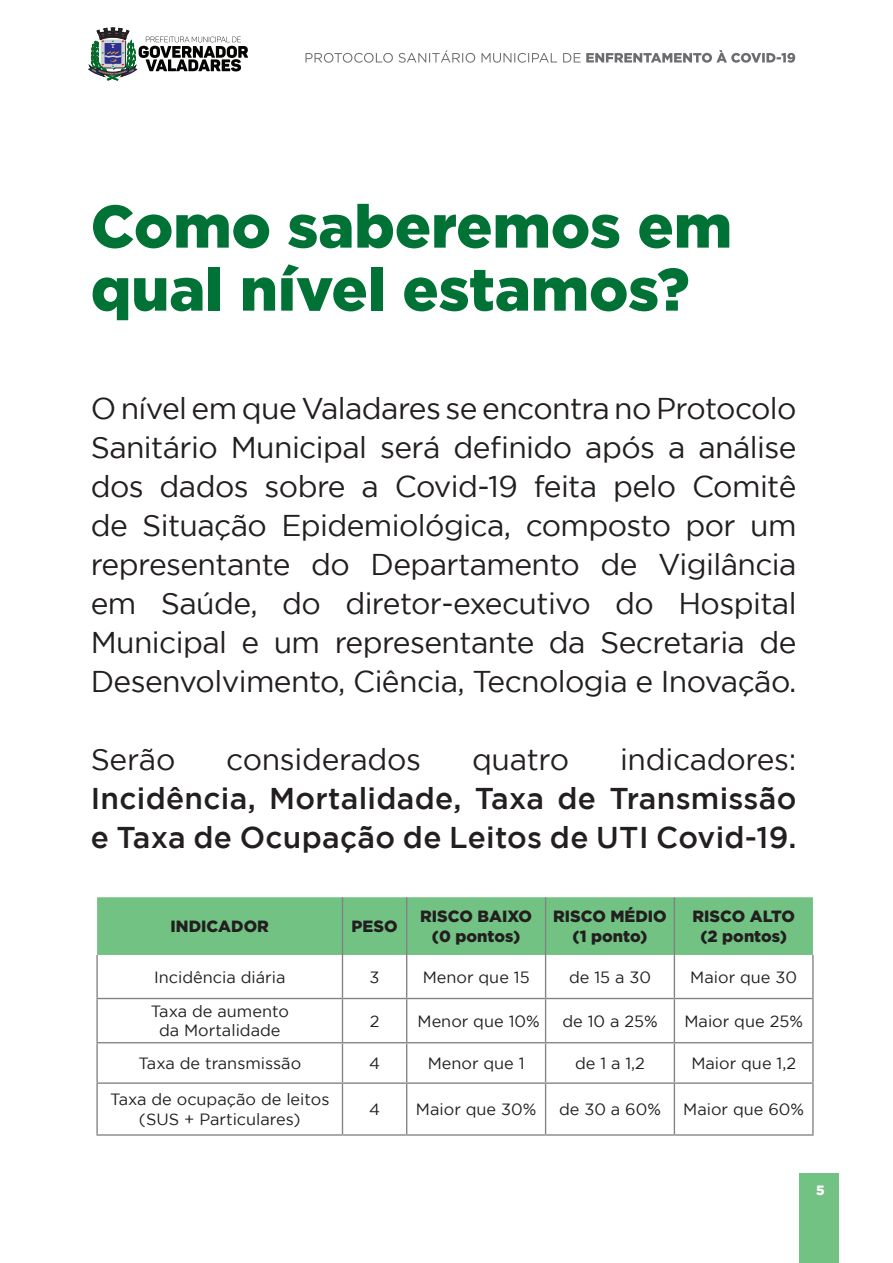
<style>
.page{position:relative;width:893px;height:1263px;background:#fff}
.page>*{position:absolute;margin:0;border:0;box-sizing:border-box;transform-origin:0 0}
.t1{font:900 60px/63px "Gotham";color:#007236}
.t2{font:30px/39px "Gotham";letter-spacing:-.02em;color:#231f20;text-align:justify}
.t3{font:500 30px/39px "Gotham";letter-spacing:.01em;color:#231f20}
.t4{font:16.35px/19.5px "Gotham";color:#231f20;text-align:center}
.t5{font:900 16.35px/19.5px "Gotham";color:#231f20;text-align:center}
.t6{font:900 13.5px "Gotham";color:#fff}
</style>
<div class="page">
<div style="left:799px;top:1174px;width:40px;height:89px;background:#72c383"></div>
<svg style="left:305px;top:50px;width:490px;height:13px"></svg>
<svg style="left:88px;top:28px;width:160px;height:53px"></svg>
<div style="left:97px;top:897px;width:716px;height:58px;background:#72c383"></div>
<hr style="left:342px;top:897px;width:1px;height:58px;background:#808285">
<hr style="left:406px;top:897px;width:1px;height:58px;background:#808285">
<hr style="left:545px;top:897px;width:1px;height:58px;background:#808285">
<hr style="left:674px;top:897px;width:1px;height:58px;background:#808285">
<hr style="left:96px;top:955px;width:2px;height:43px;background:#808285">
<hr style="left:342px;top:955px;width:1px;height:43px;background:#808285">
<hr style="left:406px;top:955px;width:1px;height:43px;background:#808285">
<hr style="left:545px;top:955px;width:1px;height:43px;background:#808285">
<hr style="left:674px;top:955px;width:1px;height:43px;background:#808285">
<hr style="left:812px;top:955px;width:2px;height:43px;background:#808285">
<hr style="left:96px;top:998px;width:246px;height:1px;background:#808285">
<hr style="left:96px;top:999px;width:2px;height:43px;background:#808285">
<hr style="left:342px;top:998px;width:65px;height:1px;background:#808285">
<hr style="left:342px;top:999px;width:1px;height:43px;background:#808285">
<hr style="left:407px;top:998px;width:139px;height:1px;background:#808285">
<hr style="left:406px;top:999px;width:1px;height:43px;background:#808285">
<hr style="left:546px;top:998px;width:128px;height:1px;background:#808285">
<hr style="left:545px;top:999px;width:1px;height:43px;background:#808285">
<hr style="left:674px;top:998px;width:140px;height:1px;background:#808285">
<hr style="left:674px;top:999px;width:1px;height:43px;background:#808285">
<hr style="left:812px;top:999px;width:2px;height:43px;background:#808285">
<hr style="left:96px;top:1042px;width:246px;height:1px;background:#808285">
<hr style="left:96px;top:1043px;width:2px;height:39px;background:#808285">
<hr style="left:342px;top:1042px;width:65px;height:1px;background:#808285">
<hr style="left:342px;top:1043px;width:1px;height:39px;background:#808285">
<hr style="left:407px;top:1042px;width:139px;height:1px;background:#808285">
<hr style="left:406px;top:1043px;width:1px;height:39px;background:#808285">
<hr style="left:546px;top:1042px;width:128px;height:1px;background:#808285">
<hr style="left:545px;top:1043px;width:1px;height:39px;background:#808285">
<hr style="left:674px;top:1042px;width:140px;height:1px;background:#808285">
<hr style="left:674px;top:1043px;width:1px;height:39px;background:#808285">
<hr style="left:812px;top:1043px;width:2px;height:39px;background:#808285">
<hr style="left:96px;top:1082px;width:246px;height:2px;background:#808285">
<hr style="left:96px;top:1084px;width:2px;height:50px;background:#808285">
<hr style="left:342px;top:1082px;width:65px;height:2px;background:#808285">
<hr style="left:342px;top:1084px;width:1px;height:50px;background:#808285">
<hr style="left:407px;top:1082px;width:139px;height:2px;background:#808285">
<hr style="left:406px;top:1084px;width:1px;height:50px;background:#808285">
<hr style="left:546px;top:1082px;width:128px;height:2px;background:#808285">
<hr style="left:545px;top:1084px;width:1px;height:50px;background:#808285">
<hr style="left:674px;top:1082px;width:140px;height:2px;background:#808285">
<hr style="left:674px;top:1084px;width:1px;height:50px;background:#808285">
<hr style="left:812px;top:1084px;width:2px;height:50px;background:#808285">
<hr style="left:96px;top:1134px;width:246px;height:2px;background:#808285">
<hr style="left:342px;top:1134px;width:65px;height:2px;background:#808285">
<hr style="left:407px;top:1134px;width:139px;height:2px;background:#808285">
<hr style="left:546px;top:1134px;width:128px;height:2px;background:#808285">
<hr style="left:674px;top:1134px;width:140px;height:2px;background:#808285">
<h1 class="t1" style="left:91px;top:193px;width:643px">Como saberemos em qual nível estamos?</h1>
<p class="t2" style="left:91px;top:388px;width:707px">O nível em que Valadares se encontra no Protocolo Sanitário Municipal será definido após a análise dos dados sobre a Covid-19 feita pelo Comitê de Situação Epidemiológica, composto por um representante do Departamento de Vigilância em Saúde, do diretor-executivo do Hospital Municipal e um representante da Secretaria de Desenvolvimento, Ciência, Tecnologia e Inovação.</p>
<p class="t2" style="left:91px;top:739px;width:86px">Serão</p>
<p class="t2" style="left:226px;top:739px;width:196px">considerados</p>
<p class="t2" style="left:472px;top:739px;width:99px">quatro</p>
<p class="t2" style="left:620px;top:739px;width:178px">indicadores:</p>
<p class="t3" style="left:91px;top:778px;width:707px">Incidência, Mortalidade, Taxa de Transmissão e Taxa de Ocupação de Leitos de UTI Covid-19.</p>
<p class="t5" style="left:171px;top:916px;width:100px">INDICADOR</p>
<p class="t5" style="left:352px;top:916px;width:47px">PESO</p>
<p class="t5" style="left:420px;top:906px;width:113px">RISCO BAIXO (0 pontos)</p>
<p class="t5" style="left:553px;top:906px;width:115px">RISCO MÉDIO (1 ponto)</p>
<p class="t5" style="left:692px;top:906px;width:104px">RISCO ALTO (2 pontos)</p>
<p class="t4" style="left:154px;top:967px;width:133px">Incidência diária</p>
<p class="t4" style="left:370px;top:967px;width:11px">3</p>
<p class="t4" style="left:423px;top:967px;width:108px">Menor que 15</p>
<p class="t4" style="left:569px;top:967px;width:83px">de 15 a 30</p>
<p class="t4" style="left:690px;top:967px;width:108px">Maior que 30</p>
<p class="t4" style="left:151px;top:1001px;width:140px">Taxa de aumento da Mortalidade</p>
<p class="t4" style="left:370px;top:1011px;width:11px">2</p>
<p class="t4" style="left:418px;top:1011px;width:124px">Menor que 10%</p>
<p class="t4" style="left:562px;top:1011px;width:97px">de 10 a 25%</p>
<p class="t4" style="left:684px;top:1011px;width:120px">Maior que 25%</p>
<p class="t4" style="left:138px;top:1053px;width:164px">Taxa de transmissão</p>
<p class="t4" style="left:369px;top:1053px;width:12px">4</p>
<p class="t4" style="left:428px;top:1053px;width:98px">Menor que 1</p>
<p class="t4" style="left:575px;top:1053px;width:71px">de 1 a 1,2</p>
<p class="t4" style="left:691px;top:1053px;width:106px">Maior que 1,2</p>
<p class="t4" style="left:110px;top:1089px;width:221px">Taxa de ocupação de leitos (SUS + Particulares)</p>
<p class="t4" style="left:369px;top:1099px;width:12px">4</p>
<p class="t4" style="left:416px;top:1099px;width:122px">Maior que 30%</p>
<p class="t4" style="left:559px;top:1099px;width:103px">de 30 a 60%</p>
<p class="t4" style="left:683px;top:1099px;width:122px">Maior que 60%</p>
<p class="t6" style="left:816px;top:1183px;width:10px">5</p>
</div>
